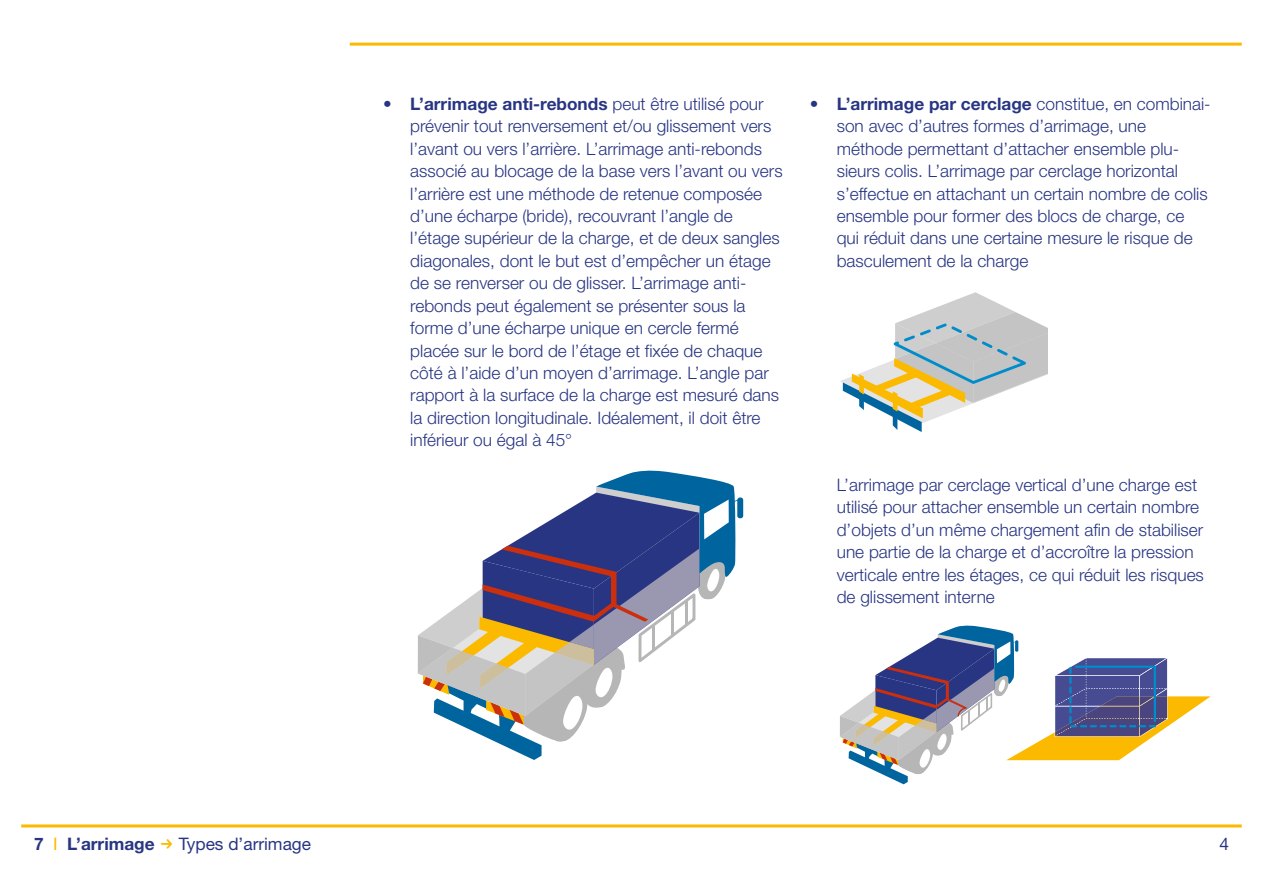
<style>
.page{position:relative;width:1263px;height:893px;background:#fff}
.page>*{position:absolute;margin:0;border:0;box-sizing:border-box;transform-origin:0 0}
.t1{font:300 17.25px/22.5px "Helvetica Neue LT Std";color:#283583}
.t2{font:17.25px "Helvetica Neue LT Std";color:#283583}
.t3{font:700 17.25px "Helvetica Neue LT Std";color:#283583}
.s1{font-weight:700}
.s2{font-weight:400;color:#fbba00}
</style>
<div class="page">
<hr style="left:21px;top:824px;width:1221px;height:3px;background:#fbba00">
<hr style="left:350px;top:43px;width:892px;height:3px;background:#fbba00">
<svg style="left:840px;top:625px;width:371px;height:159px"></svg>
<svg style="left:418px;top:470px;width:325px;height:290px"></svg>
<svg style="left:840px;top:292px;width:208px;height:140px"></svg>
<p class="t1" style="left:410px;top:92px;width:374px;text-indent:-27px"><span class="s1">• L’arrimage anti-rebonds</span> peut être utilisé pour prévenir tout renversement et/ou glissement vers l’avant ou vers l’arrière. L’arrimage anti-rebonds associé au blocage de la base vers l’avant ou vers l’arrière est une méthode de retenue composée d’une écharpe (bride), recouvrant l’angle de l’étage supérieur de la charge, et de deux sangles diagonales, dont le but est d’empêcher un étage de se renverser ou de glisser. L’arrimage anti&shy;rebonds peut également se présenter sous la forme d’une écharpe unique en cercle fermé placée sur le bord de l’étage et fixée de chaque côté à l’aide d’un moyen d’arrimage. L’angle par rapport à la surface de la charge est mesuré dans la direction longitudinale. Idéalement, il doit être inférieur ou égal à 45°</p>
<p class="t1" style="left:837px;top:92px;width:375px;text-indent:-27px"><span class="s1">• L’arrimage par cerclage</span> constitue, en combinai&shy;son avec d’autres formes d’arrimage, une méthode permettant d’attacher ensemble plu&shy;sieurs colis. L’arrimage par cerclage horizontal s’effectue en attachant un certain nombre de colis ensemble pour former des blocs de charge, ce qui réduit dans une certaine mesure le risque de basculement de la charge</p>
<p class="t1" style="left:837px;top:473px;width:369px">L’arrimage par cerclage vertical d’une charge est utilisé pour attacher ensemble un certain nombre d’objets d’un même chargement afin de stabiliser une partie de la charge et d’accroître la pression verticale entre les étages, ce qui réduit les risques de glissement interne</p>
<p class="t3" style="left:34px;top:833px;width:122px">7 <span class="s2">I</span> L’arrimage</p>
<p class="t2" style="left:179px;top:833px;width:134px">Types d’arrimage</p>
<p class="t2" style="left:1219px;top:833px;width:11px">4</p>
</div>
